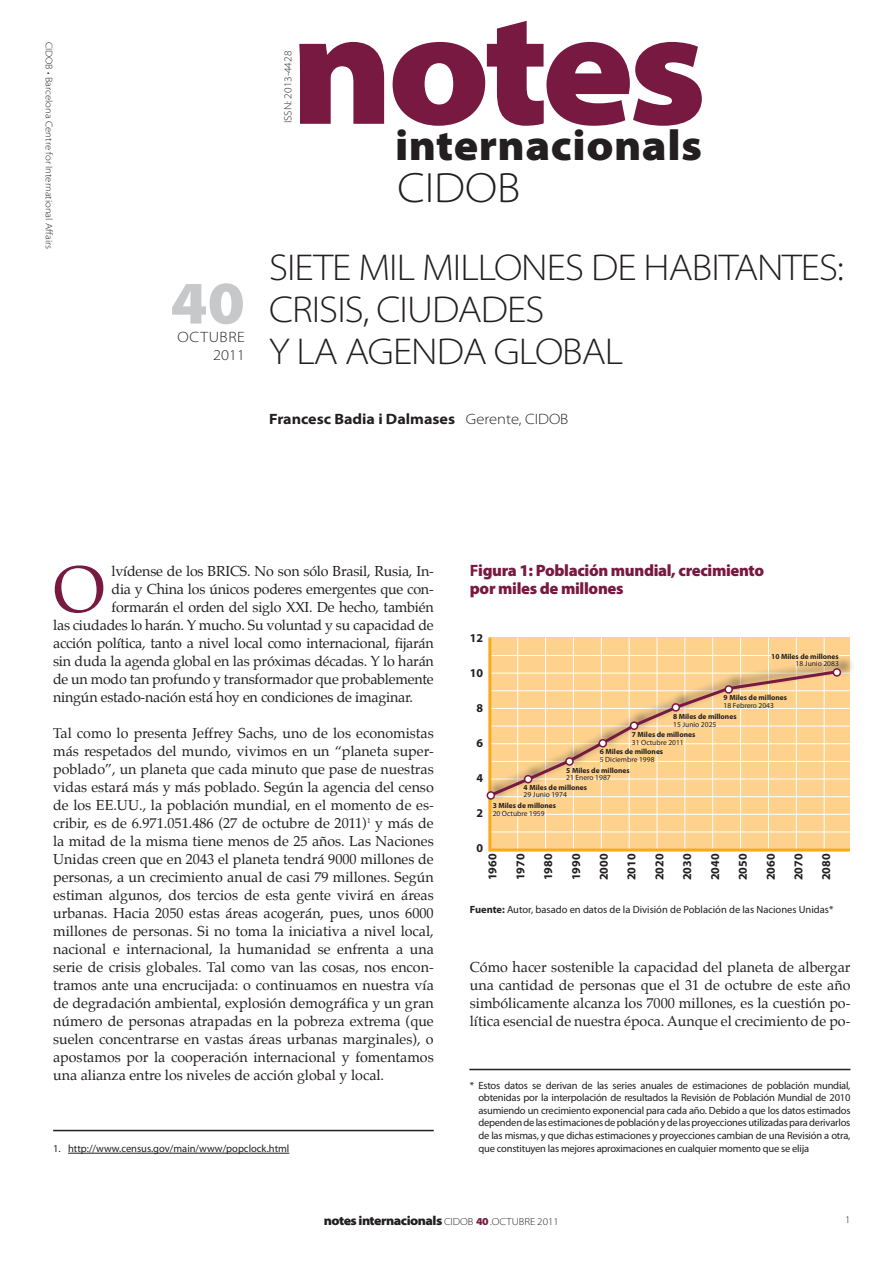
<style>
.page{position:relative;width:893px;height:1263px;background:#fff}
.page>*{position:absolute;margin:0;border:0;box-sizing:border-box;transform-origin:0 0}
.t1{font:900 semi-expanded 162.45px "Myriad Pro";letter-spacing:-.04em;color:#781941}
.t2{font:65.85px "Palatino";color:#781941}
.t3{font:900 semi-expanded 60.75px "Myriad Pro";color:#c7c8ca}
.t4{font:900 semi-expanded 42.9px "Myriad Pro";letter-spacing:.01em;color:#231f20}
.t5{font:300 semi-expanded 42.6px "Myriad Pro";color:#231f20}
.t6{font:300 semi-expanded 37.5px/42px "Myriad Pro";letter-spacing:-.025em;color:#231f20}
.SUBTITOL{font:900 16.5px/18px "Myriad Pro";letter-spacing:-.02em;color:#781941}
.t7{font:700 semi-expanded 15px "Myriad Pro";color:#231f20}
.t8{font:300 semi-expanded 15px "Myriad Pro";letter-spacing:.04em;color:#231f20}
.Texto_nota_pie{font:14.25px/18px "Palatino";letter-spacing:-.015em;color:#231f20;text-align:justify}
.t9{font:900 semi-expanded 12.9px "Myriad Pro";letter-spacing:-.04em;color:#231f20}
.t10{font:700 12px "Myriad Pro";color:#231f20}
.NOTES_A_PEU{font:10.5px/12.6px "Myriad Pro";color:#231f20;text-align:justify}
.t11{font:300 semi-expanded 10.5px "Myriad Pro";color:#231f20}
.t12{font:300 semi-expanded 10.2px "Myriad Pro";color:#231f20}
.t13{font:300 semi-expanded 9.75px "Myriad Pro";color:#231f20}
.t14{font:700 7.5px/7.5px "Myriad Pro";color:#231f20}
.s1{font-weight:300}
.s2{font-weight:700}
.s3{font-weight:400}
.s4{font-weight:300;font-size:10.2px}
.s5{font-size:10.65px;color:#781941}
</style>
<div class="page">
<hr style="left:53px;top:1130px;width:381px;height:1px;background:#231f20">
<hr style="left:68px;top:1153px;width:221px;height:1px;background:#231f20">
<svg style="left:488px;top:637px;width:362px;height:215px;background:#fdd18e"></svg>
<div style="left:485px;top:654px;width:370px;height:147px;background:#231f20;opacity:.6"></div>
<svg style="left:487px;top:668px;width:354px;height:131px;background:#f8ce93"></svg>
<div style="left:833px;top:669px;width:7px;height:7px;background:#fff;border-radius:50%"></div>
<div style="left:833px;top:668px;width:8px;height:9px;border:2px solid #781941;border-radius:50%"></div>
<div style="left:725px;top:686px;width:7px;height:7px;background:#fff;border-radius:50%"></div>
<div style="left:724px;top:685px;width:9px;height:9px;border:2px solid #781941;border-radius:50%"></div>
<div style="left:672px;top:704px;width:7px;height:7px;background:#fff;border-radius:50%"></div>
<div style="left:672px;top:703px;width:8px;height:9px;border:2px solid #781941;border-radius:50%"></div>
<div style="left:631px;top:722px;width:7px;height:7px;background:#fff;border-radius:50%"></div>
<div style="left:630px;top:721px;width:8px;height:9px;border:2px solid #781941;border-radius:50%"></div>
<div style="left:599px;top:740px;width:7px;height:7px;background:#fff;border-radius:50%"></div>
<div style="left:598px;top:739px;width:9px;height:8px;border:2px solid #781941;border-radius:50%"></div>
<div style="left:566px;top:758px;width:7px;height:7px;background:#fff;border-radius:50%"></div>
<div style="left:565px;top:757px;width:9px;height:9px;border:2px solid #781941;border-radius:50%"></div>
<div style="left:525px;top:776px;width:7px;height:7px;background:#fff;border-radius:50%"></div>
<div style="left:524px;top:775px;width:8px;height:8px;border:2px solid #781941;border-radius:50%"></div>
<div style="left:487px;top:792px;width:7px;height:7px;background:#fff;border-radius:50%"></div>
<div style="left:487px;top:791px;width:8px;height:9px;border:2px solid #781941;border-radius:50%"></div>
<hr style="left:469px;top:1069px;width:381px;height:1px;background:#231f20">
<p class="t1" style="left:290px;top:-24px;width:418px">notes</p>
<p class="t4" style="left:395px;top:121px;width:309px">internacionals</p>
<p class="t5" style="left:397px;top:164px;width:124px">CIDOB</p>
<p class="t13" style="left:55px;top:42px;width:209px;rotate:90deg">CIDOB • Barcelona Centre for International Affairs</p>
<p class="t11" style="left:282px;top:123px;width:74px;rotate:-90deg">ISSN: 2013-4428</p>
<p class="t3" style="left:170px;top:268px;width:76px">40</p>
<p class="t8" style="left:178px;top:329px;width:69px">OCTUBRE</p>
<p class="t8" style="left:213px;top:347px;width:33px">2011</p>
<p class="t6" style="left:269px;top:247px;width:576px">SIETE MIL MILLONES DE HABITANTES:<br>CRISIS, CIUDADES<br>Y LA AGENDA GLOBAL</p>
<p class="t7" style="left:269px;top:411px;width:301px">Francesc Badia i Dalmases <span class="s1">Gerente, CIDOB</span></p>
<p class="t2" style="left:53px;top:535px;width:53px">O</p>
<p class="Texto_nota_pie" style="left:111px;top:562px;width:324px">lvídense de los BRICS. No son sólo Brasil, Rusia, In-</p>
<p class="Texto_nota_pie" style="left:111px;top:580px;width:324px">dia y China los únicos poderes emergentes que con-</p>
<p class="Texto_nota_pie" style="left:111px;top:598px;width:324px">formarán el orden del siglo XXI. De hecho, también</p>
<p class="Texto_nota_pie" style="left:53px;top:616px;width:382px">las ciudades lo harán. Y mucho. Su voluntad y su capacidad de</p>
<p class="Texto_nota_pie" style="left:53px;top:634px;width:382px">acción política, tanto a nivel local como internacional, fijarán</p>
<p class="Texto_nota_pie" style="left:53px;top:652px;width:382px">sin duda la agenda global en las próximas décadas. Y lo harán</p>
<p class="Texto_nota_pie" style="left:53px;top:670px;width:382px">de un modo tan profundo y transformador que probablemente</p>
<p class="Texto_nota_pie" style="left:53px;top:688px;width:361px">ningún estado-nación está hoy en condiciones de imaginar.</p>
<p class="Texto_nota_pie" style="left:53px;top:724px;width:382px">Tal como lo presenta Jeffrey Sachs, uno de los economistas más respetados del mundo, vivimos en un “planeta super&shy;poblado”, un planeta que cada minuto que pase de nuestras vidas estará más y más poblado. Según la agencia del censo de los EE.UU., la población mundial, en el momento de es&shy;cribir, es de 6.971.051.486 (27 de octubre de 2011)<sup>1</sup> y más de la mitad de la misma tiene menos de 25 años. Las Naciones Unidas creen que en 2043 el planeta tendrá 9000 millones de personas, a un crecimiento anual de casi 79 millones. Según estiman algunos, dos tercios de esta gente vivirá en áreas urbanas. Hacia 2050 estas áreas acogerán, pues, unos 6000 millones de personas. Si no toma la iniciativa a nivel local, nacional e internacional, la humanidad se enfrenta a una serie de crisis globales. Tal como van las cosas, nos encon&shy;tramos ante una encrucijada: o continuamos en nuestra vía de degradación ambiental, explosión demográfica y un gran número de personas atrapadas en la pobreza extrema (que suelen concentrarse en vastas áreas urbanas marginales), o apostamos por la cooperación internacional y fomentamos una alianza entre los niveles de acción global y local.</p>
<p class="NOTES_A_PEU" style="left:53px;top:1142px;width:238px">1. http://www.census.gov/main/www/popclock.html</p>
<p class="SUBTITOL" style="left:470px;top:562px;width:296px"><span class="s2">F</span>igura 1: Población mundial, crecimiento por miles de millones</p>
<p class="t10" style="left:470px;top:632px;width:15px">12</p>
<p class="t10" style="left:470px;top:667px;width:15px">10</p>
<p class="t10" style="left:476px;top:702px;width:8px">8</p>
<p class="t10" style="left:476px;top:737px;width:8px">6</p>
<p class="t10" style="left:476px;top:772px;width:8px">4</p>
<p class="t10" style="left:476px;top:807px;width:8px">2</p>
<p class="t10" style="left:476px;top:842px;width:8px">0</p>
<p class="t10" style="left:486px;top:880px;width:28px;rotate:-90deg">1960</p>
<p class="t10" style="left:514px;top:880px;width:28px;rotate:-90deg">1970</p>
<p class="t10" style="left:541px;top:880px;width:28px;rotate:-90deg">1980</p>
<p class="t10" style="left:569px;top:880px;width:28px;rotate:-90deg">1990</p>
<p class="t10" style="left:597px;top:880px;width:28px;rotate:-90deg">2000</p>
<p class="t10" style="left:625px;top:880px;width:28px;rotate:-90deg">2010</p>
<p class="t10" style="left:653px;top:880px;width:28px;rotate:-90deg">2020</p>
<p class="t10" style="left:680px;top:880px;width:28px;rotate:-90deg">2030</p>
<p class="t10" style="left:708px;top:880px;width:28px;rotate:-90deg">2040</p>
<p class="t10" style="left:736px;top:880px;width:28px;rotate:-90deg">2050</p>
<p class="t10" style="left:764px;top:880px;width:28px;rotate:-90deg">2060</p>
<p class="t10" style="left:792px;top:880px;width:28px;rotate:-90deg">2070</p>
<p class="t10" style="left:819px;top:880px;width:28px;rotate:-90deg">2080</p>
<p class="t14" style="left:771px;top:652px;width:69px;text-align:right">10 Miles de millones<br><span class="s3">18 Junio 2083</span></p>
<p class="t14" style="left:724px;top:694px;width:65px">9 Miles de millones<br><span class="s3">18 Febrero 2043</span></p>
<p class="t14" style="left:673px;top:713px;width:65px">8 Miles de millones<br><span class="s3">15 Junio 2025</span></p>
<p class="t14" style="left:632px;top:731px;width:65px">7 Miles de millones<br><span class="s3">31 Octubre 2011</span></p>
<p class="t14" style="left:600px;top:748px;width:65px">6 Miles de millones<br><span class="s3">5 Diciembre 1998</span></p>
<p class="t14" style="left:566px;top:767px;width:65px">5 Miles de millones<br><span class="s3">21 Enero 1987</span></p>
<p class="t14" style="left:524px;top:784px;width:65px">4 Miles de millones<br><span class="s3">29 Junio 1974</span></p>
<p class="t14" style="left:493px;top:802px;width:65px">3 Miles de millones<br><span class="s3">20 Octubre 1959</span></p>
<p class="NOTES_A_PEU" style="left:470px;top:903px;width:365px"><span class="s2">Fuente:</span> Autor, basado en datos de la División de Población de las Naciones Unidas*</p>
<p class="Texto_nota_pie" style="left:470px;top:958px;width:382px">Cómo hacer sostenible la capacidad del planeta de albergar una cantidad de personas que el 31 de octubre de este año simbólicamente alcanza los 7000 millones, es la cuestión po&shy;lítica esencial de nuestra época. Aunque el crecimiento de po-</p>
<p class="NOTES_A_PEU" style="left:478px;top:1079px;width:374px;text-indent:-9px">* Estos datos se derivan de las series anuales de estimaciones de población mundial, obtenidas por la interpolación de resultados la Revisión de Población Mundial de 2010 asumiendo un crecimiento exponencial para cada año. Debido a que los datos estimados dependen de las estimaciones de población y de las proyecciones utilizadas para derivarlos de las mismas, y que dichas estimaciones y proyecciones cambian de una Revisión a otra, que constituyen las mejores aproximaciones en cualquier momento que se elija</p>
<p class="t9" style="left:324px;top:1213px;width:237px">notes internacionals <span class="s4">CIDOB</span> <span class="s5">40</span> <span class="s4">.OCTUBRE 2011</span></p>
<p class="t12" style="left:845px;top:1214px;width:7px">1</p>
</div>
